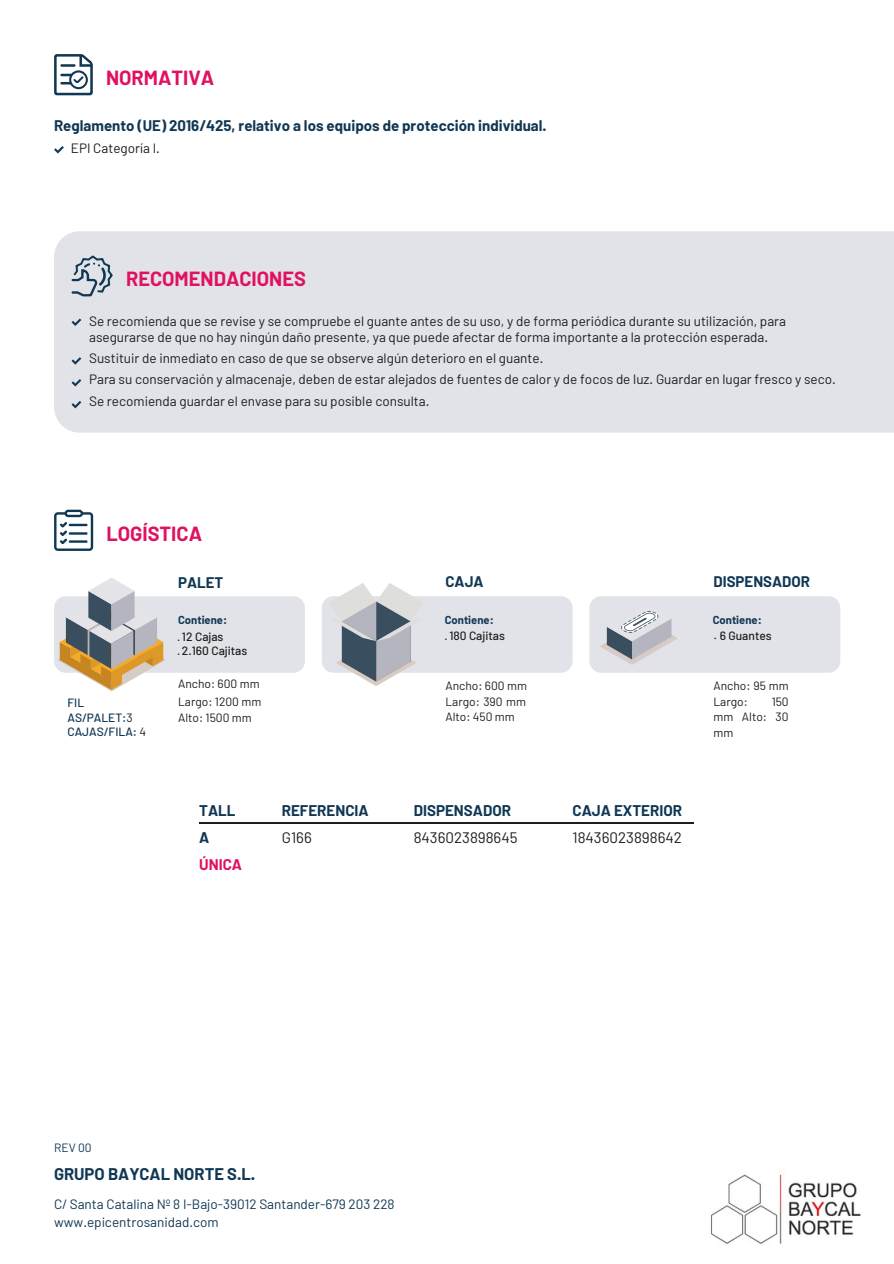
<style>
.page{position:relative;width:894px;height:1264px;background:#fff}
.page>*{position:absolute;margin:0;border:0;box-sizing:border-box;transform-origin:0 0}
.t1{font:700 19.95px "Barlow";color:#e01162}
.t2{font:700 16.5px "Barlow";color:#103754}
.t3{font:700 15.15px/27px "Barlow";color:#103754}
.t4{font:15.15px "Barlow";color:#1d1d1b}
.t5{font:700 15.15px "Barlow";color:#e01162}
.t6{font:700 15px "Barlow";color:#103754}
.t7{font:13.5px/21.5px "Barlow";color:#1d1d1b}
.t8{font:13.5px/18px "Barlow";color:#103754}
.t9{font:12px/15.8px "Barlow";color:#1d1d1b}
.t10{font:500 12px/14.7px "Barlow";color:#1d1d1b}
.t11{font:500 12px/14.7px "Barlow";color:#103754}
.t12{font:12px "Barlow";color:#103754}
.t13{font:12px "IBM Plex Sans Cond";color:#1d1d1b}
.t14{font:700 11.25px "Barlow";color:#103754}
.s1{font-weight:400;color:#1d1d1b}
.s2{font-weight:400}
</style>
<div class="page">
<svg style="left:54px;top:146px;width:10px;height:7px"></svg>
<svg style="left:54px;top:509px;width:39px;height:42px"></svg>
<hr style="left:69px;top:540px;width:18px;height:3px;background:#0f3853">
<svg style="left:54px;top:54px;width:39px;height:41px"></svg>
<div style="left:54px;top:596px;width:251px;height:76px;background:#e2e3e8;border-radius:12px"></div>
<svg style="left:57px;top:578px;width:109px;height:113px"></svg>
<div style="left:322px;top:596px;width:250px;height:76px;background:#e2e3e8;border-radius:12px"></div>
<svg style="left:328px;top:583px;width:95px;height:103px"></svg>
<hr style="left:199px;top:822px;width:494px;height:1px;background:#1d1d1b">
<div style="left:54px;top:231px;width:839px;height:201px;background:#e2e3e8"></div>
<svg style="left:71px;top:318px;width:10px;height:8px"></svg>
<svg style="left:71px;top:357px;width:10px;height:7px"></svg>
<svg style="left:71px;top:379px;width:10px;height:7px"></svg>
<svg style="left:71px;top:401px;width:10px;height:7px"></svg>
<svg style="left:72px;top:255px;width:41px;height:41px;background:#adb8c3"></svg>
<div style="left:589px;top:596px;width:251px;height:76px;background:#e2e3e8;border-radius:12px"></div>
<svg style="left:600px;top:611px;width:77px;height:54px"></svg>
<img style="left:711px;top:1174px;width:150px;height:70px">
<h1 class="t1" style="left:106px;top:65px;width:110px">NORMATIVA</h1>
<p class="t6" style="left:54px;top:116px;width:494px">Reglamento (UE) 2016/425, relativo a los equipos de protección individual.</p>
<p class="t7" style="left:71px;top:137px;width:90px">EPI Categoría I.</p>
<h1 class="t1" style="left:126px;top:266px;width:181px">RECOMENDACIONES</h1>
<p class="t7" style="left:89px;top:312px;width:698px;line-height:15.8px">Se recomienda que se revise y se compruebe el guante antes de su uso, y de forma periódica durante su utilización, para asegurarse de que no hay ningún daño presente, ya que puede afectar de forma importante a la protección esperada.</p>
<p class="t7" style="left:89px;top:347px;width:748px">Sustituir de inmediato en caso de que se observe algún deterioro en el guante.<br>Para su conservación y almacenaje, deben de estar alejados de fuentes de calor y de focos de luz. Guardar en lugar fresco y seco.<br>Se recomienda guardar el envase para su posible consulta.</p>
<h1 class="t1" style="left:106px;top:520px;width:97px">LOGÍSTICA</h1>
<p class="t6" style="left:178px;top:572px;width:47px">PALET</p>
<p class="t6" style="left:445px;top:572px;width:40px">CAJA</p>
<p class="t6" style="left:713px;top:572px;width:98px">DISPENSADOR</p>
<p class="t11" style="left:67px;top:694px;width:80px">FIL<br>AS/PALET:<span class="s1">3<br></span>CAJAS/FILA: <span class="s1">4</span></p>
<p class="t14" style="left:178px;top:613px;width:51px">Contiene:</p>
<p class="t14" style="left:444px;top:613px;width:51px">Contiene:</p>
<p class="t14" style="left:712px;top:613px;width:51px">Contiene:</p>
<p class="t10" style="left:178px;top:628px;width:71px"><span class="s2">·</span> 12 Cajas<br><span class="s2">·</span> 2.160 Cajitas</p>
<p class="t9" style="left:178px;top:674px;width:85px;line-height:18px">Ancho: 600 mm<br>Largo: 1200 mm</p>
<p class="t9" style="left:178px;top:709px;width:75px">Alto: 1500 mm</p>
<p class="t3" style="left:199px;top:796px;width:38px">TALL<br>A</p>
<p class="t5" style="left:199px;top:854px;width:44px">ÚNICA</p>
<p class="t3" style="left:282px;top:796px;width:88px">REFERENCIA</p>
<p class="t4" style="left:282px;top:827px;width:31px">G166</p>
<p class="t10" style="left:445px;top:627px;width:61px"><span class="s2">·</span> 180 Cajitas</p>
<p class="t9" style="left:445px;top:677px;width:83px;text-align:justify">Ancho: 600 mm Largo: 390 mm Alto: 450 mm</p>
<p class="t3" style="left:413px;top:796px;width:99px">DISPENSADOR</p>
<p class="t4" style="left:413px;top:827px;width:105px">8436023898645</p>
<p class="t3" style="left:572px;top:796px;width:111px">CAJA EXTERIOR</p>
<p class="t4" style="left:572px;top:827px;width:111px">18436023898642</p>
<p class="t10" style="left:719px;top:627px;width:53px">6 Guantes</p>
<p class="t13" style="left:713px;top:629px;width:5px">·</p>
<p class="t9" style="left:713px;top:677px;width:77px">Ancho: 95 mm<br>Largo:</p>
<p class="t9" style="left:713px;top:693px;width:77px;text-align:justify;text-indent:58px">150 mm Alto: 30 mm</p>
<p class="t12" style="left:54px;top:1139px;width:39px">REV 00</p>
<p class="t2" style="left:54px;top:1163px;width:203px">GRUPO BAYCAL NORTE S.L.</p>
<p class="t8" style="left:54px;top:1194px;width:342px">C/ Santa Catalina Nº 8 I-Bajo-39012 Santander-679 203 228 www.epicentrosanidad.com</p>
</div>
